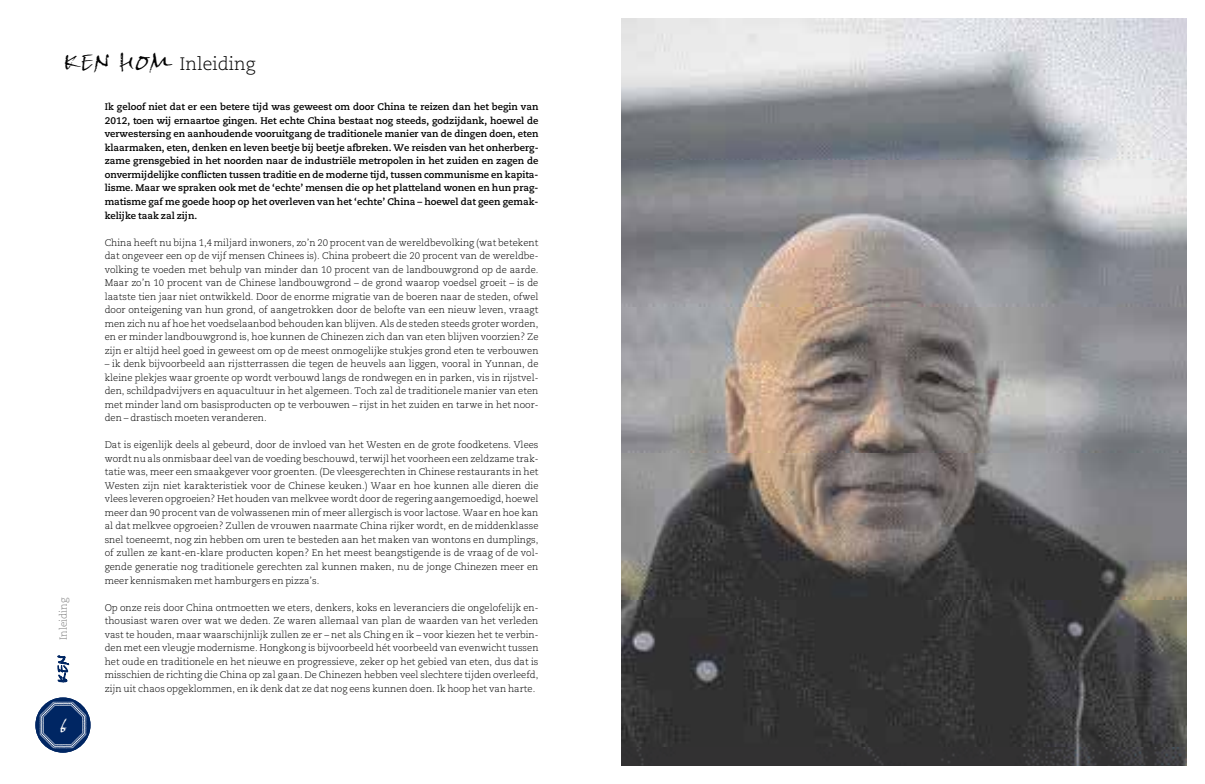
<style>
.page{position:relative;width:1205px;height:784px;background:#fff}
.page>*{position:absolute;margin:0;border:0;box-sizing:border-box;transform-origin:0 0}
.t1{font:300 18px "Caecilia";color:#000}
.t2{font:15.75px "Hom Hand";color:#fff}
.t3{font:300 10.12px "Caecilia";color:#808080}
.t4{font:300 9.62px/13.5px "Caecilia";color:#000;text-align:justify}
.t5{font:700 9.62px/13.5px "Caecilia";color:#000;text-align:justify}
.s1{font-family:"Hom Hand";font-weight:400;font-size:22.5px}
.s2{font-family:"Hom Hand";font-weight:400;font-size:13.5px;color:#002663}
</style>
<div class="page">
<div style="left:36px;top:697px;width:54px;height:54px;background:#002663;border-radius:50%"></div>
<div style="left:35px;top:697px;width:55px;height:55px;border:1px solid #002663;border-radius:50%"></div>
<img style="left:39px;top:700px;width:48px;height:49px">
<svg style="left:57px;top:655px;width:12px;height:28px"></svg>
<img style="left:622px;top:18px;width:564px;height:747px">
<h1 class="t1" style="left:63px;top:53px;width:194px"><span class="s1">KEN HOM</span> Inleiding</h1>
<p class="t5" style="left:105px;top:100px;width:435px">Ik geloof niet dat er een betere tijd was geweest om door China te reizen dan het begin van 2012, toen wij ernaartoe gingen. Het echte China bestaat nog steeds, godzijdank, hoewel de verwestersing en aanhoudende vooruitgang de traditionele manier van de dingen doen, eten klaarmaken, eten, denken en leven beetje bij beetje afbreken. We reisden van het onherberg&shy;zame grensgebied in het noorden naar de industriële metropolen in het zuiden en zagen de onvermijdelijke conflicten tussen traditie en de moderne tijd, tussen communisme en kapita&shy;lisme. Maar we spraken ook met de ‘echte’ mensen die op het platteland wonen en hun prag&shy;matisme gaf me goede hoop op het overleven van het ‘echte’ China – hoewel dat geen gemak&shy;kelijke taak zal zijn.</p>
<p class="t4" style="left:105px;top:235px;width:435px">China heeft nu bijna 1,4 miljard inwoners, zo’n 20 procent van de wereldbevolking (wat betekent dat ongeveer een op de vijf mensen Chinees is). China probeert die 20 procent van de wereldbe&shy;volking te voeden met behulp van minder dan 10 procent van de landbouwgrond op de aarde.<br>Maar zo’n 10 procent van de Chinese landbouwgrond – de grond waarop voedsel groeit – is de laatste tien jaar niet ontwikkeld. Door de enorme migratie van de boeren naar de steden, ofwel door onteigening van hun grond, of aangetrokken door de belofte van een nieuw leven, vraagt men zich nu af hoe het voedselaanbod behouden kan blijven. Als de steden steeds groter worden, en er minder landbouwgrond is, hoe kunnen de Chinezen zich dan van eten blijven voorzien? Ze zijn er altijd heel goed in geweest om op de meest onmogelijke stukjes grond eten te verbouwen</p>
<p class="t4" style="left:105px;top:357px;width:435px">– ik denk bijvoorbeeld aan rijstterrassen die tegen de heuvels aan liggen, vooral in Yunnan, de kleine plekjes waar groente op wordt verbouwd langs de rondwegen en in parken, vis in rijstvel&shy;den, schildpadvijvers en aquacultuur in het algemeen. Toch zal de traditionele manier van eten met minder land om basisproducten op te verbouwen – rijst in het zuiden en tarwe in het noor&shy;den – drastisch moeten veranderen.</p>
<p class="t4" style="left:105px;top:438px;width:435px">Dat is eigenlijk deels al gebeurd, door de invloed van het Westen en de grote foodketens. Vlees wordt nu als onmisbaar deel van de voeding beschouwd, terwijl het voorheen een zeldzame trak&shy;tatie was, meer een smaakgever voor groenten. (De vleesgerechten in Chinese restaurants in het Westen zijn niet karakteristiek voor de Chinese keuken.) Waar en hoe kunnen alle dieren die vlees leveren opgroeien? Het houden van melkvee wordt door de regering aangemoedigd, hoewel meer dan 90 procent van de volwassenen min of meer allergisch is voor lactose. Waar en hoe kan al dat melkvee opgroeien? Zullen de vrouwen naarmate China rijker wordt, en de middenklasse snel toeneemt, nog zin hebben om uren te besteden aan het maken van wontons en dumplings, of zullen ze kant-en-klare producten kopen? En het meest beangstigende is de vraag of de vol&shy;gende generatie nog traditionele gerechten zal kunnen maken, nu de jonge Chinezen meer en meer kennismaken met hamburgers en pizza’s.</p>
<p class="t4" style="left:105px;top:600px;width:435px">Op onze reis door China ontmoetten we eters, denkers, koks en leveranciers die ongelofelijk en&shy;thousiast waren over wat we deden. Ze waren allemaal van plan de waarden van het verleden vast te houden, maar waarschijnlijk zullen ze er – net als Ching en ik – voor kiezen het te verbin&shy;den met een vleugje modernisme. Hongkong is bijvoorbeeld hét voorbeeld van evenwicht tussen het oude en traditionele en het nieuwe en progressieve, zeker op het gebied van eten, dus dat is misschien de richting die China op zal gaan. De Chinezen hebben veel slechtere tijden overleefd, zijn uit chaos opgeklommen, en ik denk dat ze dat nog eens kunnen doen. Ik hoop het van harte.</p>
<p class="t3" style="left:57px;top:682px;width:87px;rotate:-90deg"><span class="s2">KEN</span> Inleiding</p>
<h2 class="t2" style="left:59px;top:717px;width:9px">6</h2>
</div>
